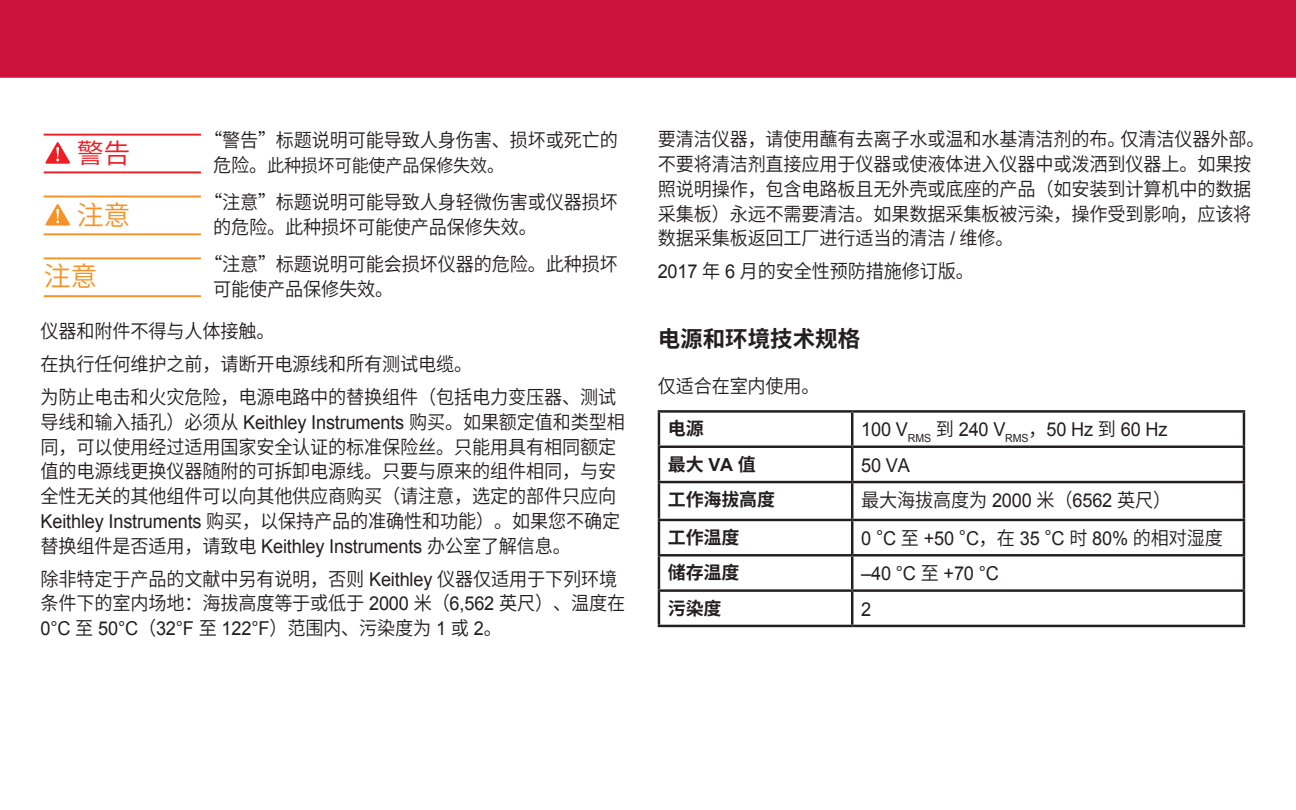
<style>
.page{position:relative;width:1296px;height:810px;background:#fff}
.page>*{position:absolute;margin:0;border:0;box-sizing:border-box;transform-origin:0 0}
.t1{font:27px "Source Han Sans CN";color:#f69226}
.t2{font:27px "Source Han Sans CN";color:#ee1d23}
.t3{font:700 22.5px "Source Han Sans CN";color:#231f20}
.t4{font:19.12px/24.8px "Source Han Sans CN";letter-spacing:-.01em;color:#231f20;scale:.95 1}
.t5{font:19.12px "Arial";letter-spacing:-.01em;color:#231f20;scale:.95 1}
.t6{font:700 18px "Source Han Sans CN";letter-spacing:-.01em;color:#231f20}
.t7{font:18px "Source Han Sans CN";letter-spacing:-.01em;color:#231f20;scale:.95 1}
.s1{font-size:19.12px}
.s2{font-family:"Arial"}
.s3{font-family:"Source Han Sans CN"}
</style>
<div class="page">
<div style="left:0;top:0;width:1296px;height:78px;background:#cd123d"></div>
<hr style="left:44px;top:134px;width:157px;height:2px;background:#ee1d23">
<hr style="left:44px;top:171px;width:157px;height:2px;background:#ee1d23">
<svg style="left:45px;top:142px;width:25px;height:22px"></svg>
<hr style="left:44px;top:196px;width:157px;height:1px;background:#f69226">
<hr style="left:44px;top:233px;width:157px;height:2px;background:#f69226">
<svg style="left:45px;top:204px;width:25px;height:22px"></svg>
<hr style="left:44px;top:257px;width:157px;height:2px;background:#f69226">
<hr style="left:44px;top:295px;width:157px;height:2px;background:#f69226">
<hr style="left:658px;top:410px;width:194px;height:3px;background:#231f20">
<hr style="left:658px;top:413px;width:2px;height:33px;background:#231f20">
<hr style="left:852px;top:410px;width:393px;height:3px;background:#231f20">
<hr style="left:851px;top:413px;width:2px;height:33px;background:#231f20">
<hr style="left:1243px;top:413px;width:2px;height:33px;background:#231f20">
<hr style="left:658px;top:446px;width:194px;height:2px;background:#231f20">
<hr style="left:658px;top:448px;width:2px;height:33px;background:#231f20">
<hr style="left:852px;top:446px;width:393px;height:2px;background:#231f20">
<hr style="left:851px;top:448px;width:2px;height:33px;background:#231f20">
<hr style="left:1243px;top:448px;width:2px;height:33px;background:#231f20">
<hr style="left:658px;top:481px;width:194px;height:2px;background:#231f20">
<hr style="left:658px;top:483px;width:2px;height:36px;background:#231f20">
<hr style="left:852px;top:481px;width:393px;height:2px;background:#231f20">
<hr style="left:851px;top:483px;width:2px;height:36px;background:#231f20">
<hr style="left:1243px;top:483px;width:2px;height:36px;background:#231f20">
<hr style="left:658px;top:519px;width:194px;height:2px;background:#231f20">
<hr style="left:658px;top:521px;width:2px;height:33px;background:#231f20">
<hr style="left:852px;top:519px;width:393px;height:2px;background:#231f20">
<hr style="left:851px;top:521px;width:2px;height:33px;background:#231f20">
<hr style="left:1243px;top:521px;width:2px;height:33px;background:#231f20">
<hr style="left:658px;top:554px;width:194px;height:3px;background:#231f20">
<hr style="left:658px;top:557px;width:2px;height:32px;background:#231f20">
<hr style="left:852px;top:554px;width:393px;height:3px;background:#231f20">
<hr style="left:851px;top:557px;width:2px;height:32px;background:#231f20">
<hr style="left:1243px;top:557px;width:2px;height:32px;background:#231f20">
<hr style="left:658px;top:589px;width:194px;height:3px;background:#231f20">
<hr style="left:658px;top:592px;width:2px;height:33px;background:#231f20">
<hr style="left:852px;top:589px;width:393px;height:3px;background:#231f20">
<hr style="left:851px;top:592px;width:2px;height:33px;background:#231f20">
<hr style="left:1243px;top:592px;width:2px;height:33px;background:#231f20">
<hr style="left:658px;top:625px;width:194px;height:2px;background:#231f20">
<hr style="left:852px;top:625px;width:393px;height:2px;background:#231f20">
<h1 class="t2" style="left:77px;top:138px;width:55px">警告</h1>
<p class="t4" style="left:204px;top:128px;width:437px">“警告”标题说明可能导致人身伤害、损坏或死亡的</p>
<p class="t7" style="left:213px;top:155px;width:308px"><span class="s1">危险。</span>此种损坏可能使产品保修失效。</p>
<h1 class="t1" style="left:77px;top:199px;width:55px">注意</h1>
<p class="t4" style="left:213px;top:190px;width:428px;text-indent:-9px">“注意”标题说明可能导致人身轻微伤害或仪器损坏的危险。此种损坏可能使产品保修失效。</p>
<h1 class="t1" style="left:44px;top:261px;width:55px">注意</h1>
<p class="t4" style="left:213px;top:252px;width:428px;text-indent:-9px">“注意”标题说明可能会损坏仪器的危险。此种损坏可能使产品保修失效。</p>
<p class="t4" style="left:41px;top:315px;width:608px;line-height:32.9px">仪器和附件不得与人体接触。<br>在执行任何维护之前，请断开电源线和所有测试电缆。<br>为防止电击和火灾危险，电源电路中的替换组件（包括电力变压器、测试</p>
<p class="t4" style="left:41px;top:410px;width:617px">导线和输入插孔）必须从 <span class="s2">Keithley Instruments</span> 购买。如果额定值和类型相同，可以使用经过适用国家安全认证的标准保险丝。只能用具有相同额定值的电源线更换仪器随附的可拆卸电源线。只要与原来的组件相同，与安全性无关的其他组件可以向其他供应商购买（请注意，选定的部件只应向<span class="s2">Keithley Instruments</span> 购买，以保持产品的准确性和功能）。如果您不确定替换组件是否适用，请致电 <span class="s2">Keithley Instruments</span> 办公室了解信息。</p>
<p class="t4" style="left:41px;top:567px;width:617px">除非特定于产品的文献中另有说明，否则 <span class="s2">Keithley</span> 仪器仅适用于下列环境条件下的室内场地：海拔高度等于或低于 <span class="s2">2000</span> 米（<span class="s2">6,562</span> 英尺）、温度在</p>
<p class="t5" style="left:41px;top:616px;width:487px">0°C <span class="s3">至</span> 50°C<span class="s3">（</span>32°F <span class="s3">至</span> 122°F<span class="s3">）范围内、污染度为</span> 1 <span class="s3">或</span> 2<span class="s3">。</span></p>
<p class="t4" style="left:658px;top:127px;width:640px">要清洁仪器，请使用蘸有去离子水或温和水基清洁剂的布。仅清洁仪器外部。不要将清洁剂直接应用于仪器或使液体进入仪器中或泼洒到仪器上。如果按照说明操作，包含电路板且无外壳或底座的产品（如安装到计算机中的数据采集板）永远不需要清洁。如果数据采集板被污染，操作受到影响，应该将数据采集板返回工厂进行适当的清洁 <span class="s2">/</span> 维修。</p>
<p class="t4" style="left:658px;top:259px;width:334px"><span class="s2">2017</span> 年 <span class="s2">6</span> 月的安全性预防措施修订版。</p>
<p class="t3" style="left:658px;top:326px;width:204px">电源和环境技术规格</p>
<p class="t4" style="left:658px;top:374px;width:172px">仅适合在室内使用。</p>
<p class="t6" style="left:668px;top:419px;width:37px">电源</p>
<p class="t5" style="left:861px;top:417px;width:324px">100 V<sub>RMS</sub> <span class="s3">到</span> 240 V<sub>RMS</sub><span class="s3">，</span>50 Hz <span class="s3">到</span> 60 Hz</p>
<p class="t6" style="left:668px;top:454px;width:89px">最大 <span class="s2">VA</span> 值</p>
<p class="t5" style="left:861px;top:452px;width:53px">50 VA</p>
<p class="t6" style="left:668px;top:489px;width:109px">工作海拔高度</p>
<p class="t4" style="left:861px;top:488px;width:328px">最大海拔高度为 <span class="s2">2000</span> 米（<span class="s2">6562</span> 英尺）</p>
<p class="t6" style="left:668px;top:527px;width:73px">工作温度</p>
<p class="t5" style="left:861px;top:526px;width:382px">0 °C <span class="s3">至</span> +50 °C<span class="s3">，在</span> 35 °C <span class="s3">时</span> 80% <span class="s3">的相对湿度</span></p>
<p class="t6" style="left:668px;top:562px;width:73px">储存温度</p>
<p class="t5" style="left:861px;top:561px;width:146px">–40 °C <span class="s3">至</span> +70 °C</p>
<p class="t6" style="left:668px;top:598px;width:55px">污染度</p>
<p class="t5" style="left:861px;top:596px;width:12px">2</p>
</div>
